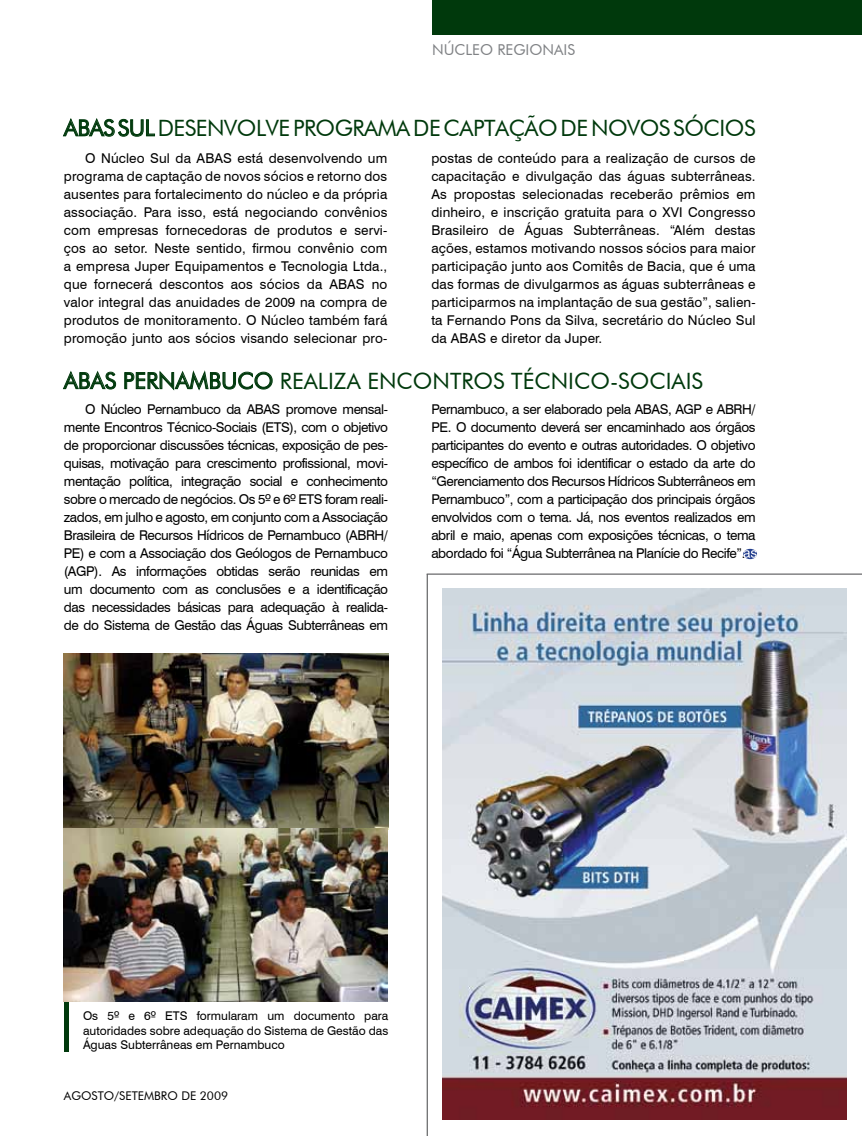
<style>
.page{position:relative;width:862px;height:1136px;background:#fff}
.page>*{position:absolute;margin:0;border:0;box-sizing:border-box;transform-origin:0 0}
.t1{font:22.5px "Futura BT";letter-spacing:-.02em;color:#00390c}
.t2{font:22.5px "Futura BT";color:#00390c}
.t3{font:15px "Futura BT";color:#808285}
.t4{font:13.5px/18px "Swiss 721 BT";letter-spacing:-.02em;color:#000;text-align:justify}
.t5{font:12px/14.4px "Swiss 721 BT";color:#000;text-align:justify}
.t6{font:12px "Futura BT";color:#000}
</style>
<div class="page">
<div style="left:64px;top:998px;width:5px;height:53px;background:#00390c"></div>
<img style="left:442px;top:588px;width:404px;height:531px">
<hr style="left:426px;top:573px;width:435px;height:1px;background:#58595b">
<hr style="left:426px;top:574px;width:1px;height:561px;background:#58595b">
<div style="left:432px;top:0;width:429px;height:34px;background:#00390c"></div>
<svg style="left:63px;top:118px;width:92px;height:19px"></svg>
<svg style="left:63px;top:370px;width:53px;height:20px"></svg>
<svg style="left:124px;top:370px;width:149px;height:21px"></svg>
<img style="left:64px;top:653px;width:324px;height:348px">
<svg style="left:742px;top:549px;width:14px;height:10px"></svg>
<svg style="left:743px;top:550px;width:13px;height:7px"></svg>
<p class="t3" style="left:432px;top:41px;width:33px">NÚCLEO</p>
<p class="t3" style="left:497px;top:41px;width:10px">REG</p>
<p class="t3" style="left:525px;top:41px;width:50px">IONAIS</p>
<h1 class="t1" style="left:64px;top:114px;width:14px">ABAS</h1>
<h1 class="t1" style="left:118px;top:114px;width:639px">SUL DESENVOLVE PROGRAMA DE CAPTAÇÃO DE N OVOS SÓCI OS</h1>
<p class="t4" style="left:64px;top:149px;width:325px;text-indent:21px">O Núcleo Sul da ABAS está desenvolvendo um programa de captação de novos sócios e retorno dos ausentes para fortalecimento do núcleo e da própria associação. Para isso, está negociando convênios com empresas fornecedoras de produtos e servi&shy;ços ao setor. Neste sentido, firmou convênio com a empresa Juper Equipamentos e Tecnologia Ltda., que fornecerá descontos aos sócios da ABAS no valor integral das anuidades de 2009 na compra de produtos de monitoramento. O Núcleo também fará promoção junto aos sócios visando selecionar pro-</p>
<p class="t4" style="left:431px;top:149px;width:325px">postas de conteúdo para a realização de cursos de capacitação e divulgação das águas subterrâneas.<br>As propostas selecionadas receberão prêmios em dinheiro, e inscrição gratuita para o XVI Congresso Brasileiro de Águas Subterrâneas. “Além destas ações, estamos motivando nossos sócios para maior participação junto aos Comitês de Bacia, que é uma das formas de divulgarmos as águas subterrâneas e participarmos na implantação de sua gestão”, salien&shy;ta Fernando Pons da Silva, secretário do Núcleo Sul da ABAS e diretor da Juper.</p>
<h1 class="t1" style="left:64px;top:367px;width:14px">ABAS</h1>
<h1 class="t2" style="left:123px;top:367px;width:581px">PERNAMBU CO REALIZA EN CONTROS TÉCNI CO-SOCIAIS</h1>
<p class="t4" style="left:64px;top:400px;width:325px;text-indent:21px">O Núcleo Pernambuco da ABAS promove mensal&shy;mente Encontros Técnico-Sociais (ETS), com o objetivo de proporcionar discussões técnicas, exposição de pes&shy;quisas, motivação para crescimento profissional, movi&shy;mentação política, integração social e conhecimento sobre o mercado de negócios. Os 5º e 6º ETS foram reali&shy;zados, em julho e agosto, em conjunto com a Associação Brasileira de Recursos Hídricos de Pernambuco (ABRH/ PE) e com a Associação dos Geólogos de Pernambuco (AGP). As informações obtidas serão reunidas em um documento com as conclusões e a identificação das necessidades básicas para adequação à realida&shy;de do Sistema de Gestão das Águas Subterrâneas em</p>
<p class="t4" style="left:431px;top:400px;width:325px">Pernambuco, a ser elaborado pela ABAS, AGP e ABRH/ PE. O documento deverá ser encaminhado aos órgãos participantes do evento e outras autoridades. O objetivo específico de ambos foi identificar o estado da arte do “Gerenciamento dos Recursos Hídricos Subterrâneos em Pernambuco”, com a participação dos principais órgãos envolvidos com o tema. Já, nos eventos realizados em abril e maio, apenas com exposições técnicas, o tema abordado foi “Água Subterrânea na Planície do Recife”.</p>
<p class="t5" style="left:83px;top:1008px;width:307px">Os 5º e 6º ETS formularam um documento para autoridades sobre adequação do Sistema de Gestão das Águas Subterrâneas em Pernambuco</p>
<p class="t6" style="left:64px;top:1088px;width:166px">AGOSTO/SETEMBRO DE 2009</p>
</div>
